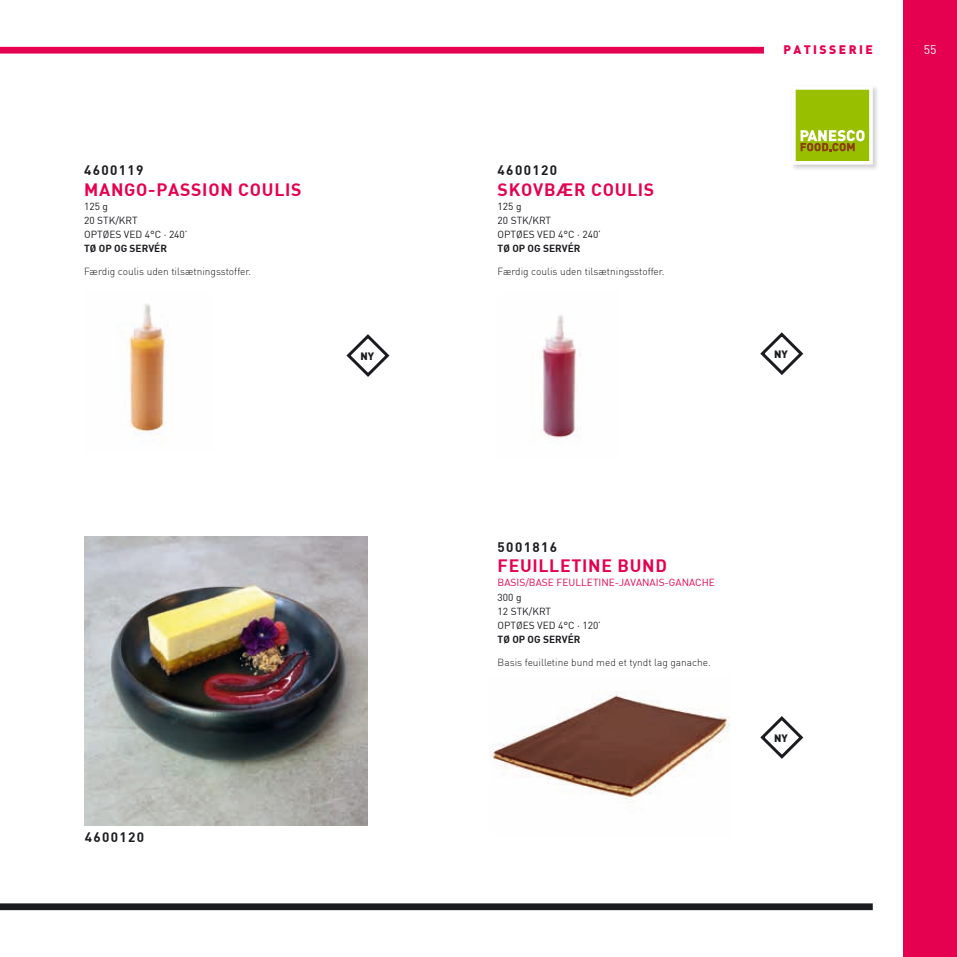
<style>
.page{position:relative;width:957px;height:957px;background:#fff}
.page>*{position:absolute;margin:0;border:0;box-sizing:border-box;transform-origin:0 0}
.t1{font:700 17.55px "DIN";letter-spacing:.04em;color:#e50050}
.t2{font:700 13.5px "DIN";letter-spacing:.1em;color:#1b1c20}
.t3{font:900 12.15px "DIN";letter-spacing:.2em;color:#e50050}
.t4{font:12.15px "DIN";color:#fff}
.t5{font:900 10.5px "DIN";color:#1b1c20}
.t6{font:300 10.2px "DIN";color:#1b1c20}
.t7{font:10.2px/14.1px "DIN";color:#1b1c20}
.t8{font:10.2px "DIN";color:#e50050}
.t9{font:700 10.2px "DIN";color:#1b1c20}
</style>
<div class="page">
<div style="left:903px;top:0;width:54px;height:957px;background:#e50050"></div>
<div style="left:0;top:47px;width:764px;height:7px;background:#e50050"></div>
<div style="left:0;top:903px;width:873px;height:7px;background:#1b1c20"></div>
<img style="left:129px;top:303px;width:37px;height:133px">
<img style="left:489px;top:691px;width:241px;height:111px">
<img style="left:542px;top:315px;width:39px;height:123px">
<div style="left:790px;top:85px;width:89px;height:87px;background:#1b1c20;opacity:.2"></div>
<svg style="left:792px;top:86px;width:81px;height:79px"></svg>
<div style="left:761px;top:333px;width:41px;height:41px;border:3px solid #1b1c20;border-radius:50%"></div>
<div style="left:347px;top:335px;width:42px;height:41px;border:3px solid #1b1c20;border-radius:50%"></div>
<div style="left:761px;top:716px;width:41px;height:42px;border:3px solid #1b1c20;border-radius:50%"></div>
<img style="left:85px;top:537px;width:283px;height:289px">
<h2 class="t2" style="left:84px;top:164px;width:61px">4600119</h2>
<h1 class="t1" style="left:84px;top:181px;width:219px">MANGO-PASSION COULIS</h1>
<p class="t7" style="left:84px;top:200px;width:105px">125 g<br>20 STK/KRT<br>OPTØES VED 4°C · 240’</p>
<p class="t9" style="left:84px;top:244px;width:84px">TØ OP OG SERVÉR</p>
<p class="t6" style="left:84px;top:265px;width:168px">Færdig coulis uden tilsætningsstoffer.</p>
<h2 class="t2" style="left:497px;top:164px;width:61px">4600120</h2>
<h1 class="t1" style="left:497px;top:181px;width:158px">SKOVBÆR COULIS</h1>
<p class="t7" style="left:497px;top:200px;width:105px">125 g<br>20 STK/KRT<br>OPTØES VED 4°C · 240’</p>
<p class="t9" style="left:497px;top:244px;width:84px">TØ OP OG SERVÉR</p>
<p class="t6" style="left:497px;top:265px;width:168px">Færdig coulis uden tilsætningsstoffer.</p>
<p class="t3" style="left:783px;top:43px;width:91px">PATISSERIE</p>
<p class="t4" style="left:924px;top:44px;width:14px">55</p>
<p class="t5" style="left:360px;top:350px;width:15px">NY</p>
<p class="t5" style="left:774px;top:349px;width:15px">NY</p>
<h2 class="t2" style="left:85px;top:831px;width:61px">4600120</h2>
<h2 class="t2" style="left:497px;top:540px;width:61px">5001816</h2>
<h1 class="t1" style="left:497px;top:557px;width:171px">FEUILLETINE BUND</h1>
<p class="t8" style="left:497px;top:578px;width:219px">BASIS/BASE FEULLETINE-JAVANAIS-GANACHE</p>
<p class="t7" style="left:497px;top:590px;width:105px">300 g<br>12 STK/KRT<br>OPTØES VED 4°C · 120’</p>
<p class="t9" style="left:497px;top:634px;width:84px">TØ OP OG SERVÉR</p>
<p class="t6" style="left:497px;top:656px;width:215px">Basis feuilletine bund med et tyndt lag ganache.</p>
<p class="t5" style="left:774px;top:732px;width:15px">NY</p>
</div>
